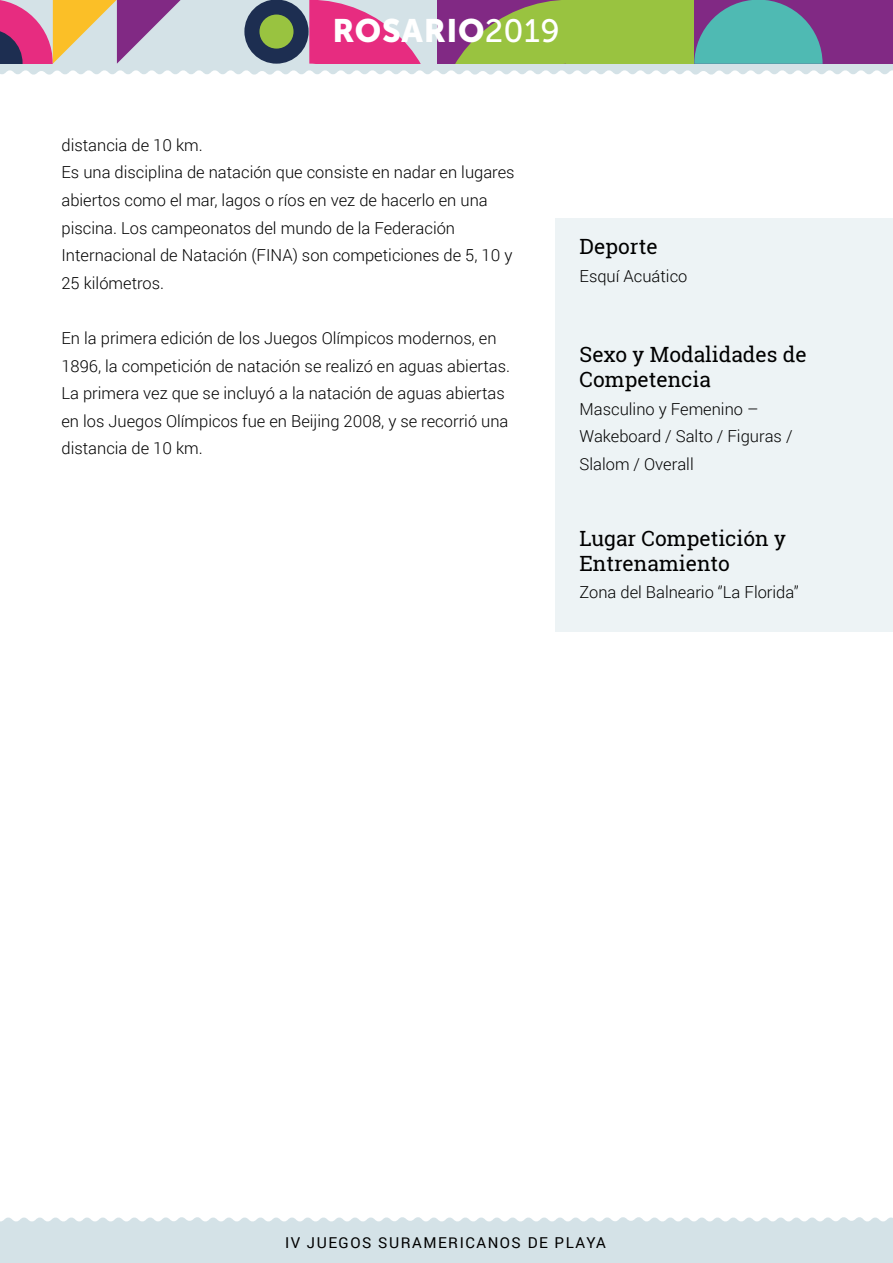
<style>
.page{position:relative;width:893px;height:1263px;background:#fff}
.page>*{position:absolute;margin:0;border:0;box-sizing:border-box;transform-origin:0 0}
.t1{font:32.25px "Museo Sans 900";letter-spacing:.02em;color:#fff}
.t2{font:21px/25.2px "Roboto Slab";color:#000}
.t3{font:300 16.5px/27.6px "Roboto";color:#000}
.t4{font:15px "Roboto";letter-spacing:.1em;color:#000}
.s1{font-family:"Museo Sans 500"}
</style>
<div class="page">
<svg style="left:0;top:0;width:893px;height:75px;background:#d7e1e5"></svg>
<div style="left:0;top:1217px;width:893px;height:46px;background:#d4e2e7"></div>
<div style="left:244px;top:0;width:65px;height:63px;background:#1d2e51;border-radius:50%"></div>
<div style="left:259px;top:15px;width:35px;height:34px;background:#99c340;border-radius:50%"></div>
<svg style="left:0;top:0;width:181px;height:63px;background:#c7939b"></svg>
<div style="left:558px;top:0;width:136px;height:63px;background:#99c340"></div>
<div style="left:694px;top:0;width:199px;height:63px;background:#812984"></div>
<svg style="left:309px;top:0;width:252px;height:63px;background:#b87983"></svg>
<svg style="left:694px;top:0;width:129px;height:63px"></svg>
<div style="left:555px;top:218px;width:338px;height:413px;background:#edf3f5"></div>
<h1 class="t1" style="left:332px;top:12px;width:229px">ROSARIO<span class="s1">2019</span></h1>
<p class="t3" style="left:61px;top:130px;width:455px">distancia de 10 km.<br>Es una disciplina de natación que consiste en nadar en lugares abiertos como el mar, lagos o ríos en vez de hacerlo en una piscina. Los campeonatos del mundo de la Federación Internacional de Natación (FINA) son competiciones de 5, 10 y 25 kilómetros.</p>
<p class="t3" style="left:61px;top:324px;width:450px">En la primera edición de los Juegos Olímpicos modernos, en 1896, la competición de natación se realizó en aguas abiertas.<br>La primera vez que se incluyó a la natación de aguas abiertas en los Juegos Olímpicos fue en Beijing 2008, y se recorrió una distancia de 10 km.</p>
<p class="t2" style="left:579px;top:234px;width:80px">Deporte</p>
<p class="t3" style="left:579px;top:261px;width:109px">Esquí Acuático</p>
<p class="t2" style="left:579px;top:342px;width:229px">Sexo y Modalidades de<br>Competencia</p>
<p class="t3" style="left:579px;top:395px;width:214px">Masculino y Femenino –<br>Wakeboard / Salto / Figuras /<br>Slalom / Overall</p>
<p class="t2" style="left:579px;top:525px;width:208px">Lugar Competición y<br>Entrenamiento</p>
<p class="t3" style="left:579px;top:578px;width:221px">Zona del Balneario ‘’La Florida’’</p>
<p class="t4" style="left:285px;top:1232px;width:322px">IV JUEGOS SURAMERICANOS DE PLAYA</p>
</div>
